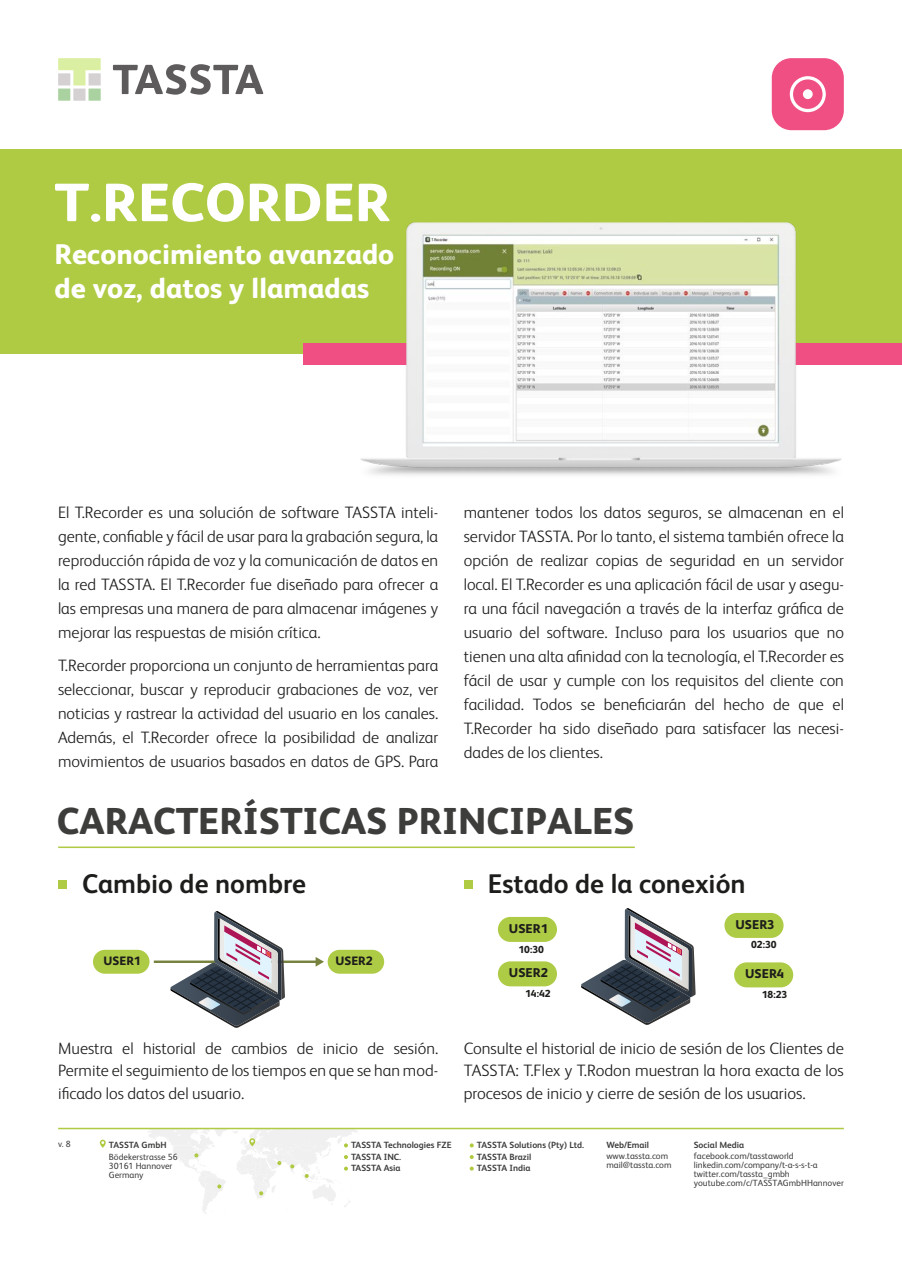
<style>
.page{position:relative;width:902px;height:1272px;background:#fff}
.page>*{position:absolute;margin:0;border:0;box-sizing:border-box;transform-origin:0 0}
.t1{font:800 54px "FS Albert Pro";color:#fff;scale:1.06 1}
.t2{font:800 37.5px "FS Albert Pro";color:#3d3d3c}
.t3{font:800 28.5px/34.2px "FS Albert Pro";color:#fff}
.t4{font:700 27px "FS Albert Pro";color:#1d1d1b}
.t5{font:300 16.5px/24px "FS Albert Pro";color:#1d1d1b;text-align:justify}
.t6{font:800 12.75px "FS Albert Pro";color:#1d1d1b}
.t7{font:800 12.15px "FS Albert Pro";color:#1d1d1b}
.t8{font:800 10.2px "FS Albert Pro";color:#1d1d1b}
.t9{font:9px/9.1px "FS Albert Pro";color:#3d3d3c}
.t10{font:700 9px/11.2px "FS Albert Pro";color:#3d3d3c}
</style>
<div class="page">
<svg style="left:147px;top:1129px;width:211px;height:85px"></svg>
<svg style="left:469px;top:1143px;width:4px;height:4px"></svg>
<svg style="left:469px;top:1166px;width:4px;height:4px"></svg>
<svg style="left:100px;top:1139px;width:6px;height:8px"></svg>
<svg style="left:113px;top:64px;width:150px;height:31px"></svg>
<svg style="left:58px;top:58px;width:43px;height:27px"></svg>
<div style="left:58px;top:73px;width:12px;height:12px;background:#d5d1d2"></div>
<div style="left:58px;top:89px;width:12px;height:12px;background:#aad2a1"></div>
<div style="left:88px;top:73px;width:13px;height:12px;background:#d5d1d2"></div>
<div style="left:88px;top:89px;width:13px;height:12px;background:#aad2a1"></div>
<div style="left:73px;top:89px;width:12px;height:12px;background:#d5d1d2"></div>
<div style="left:0;top:150px;width:901px;height:204px;background:#afcb43"></div>
<hr style="left:58px;top:1127px;width:785px;height:2px;background:#afcb43">
<hr style="left:58px;top:846px;width:576px;height:2px;background:#afcb43">
<div style="left:303px;top:343px;width:598px;height:21px;background:#f04f83"></div>
<div style="left:58px;top:880px;width:9px;height:9px;background:#afcb43"></div>
<hr style="left:154px;top:960px;width:163px;height:2px;background:#76823d">
<svg style="left:315px;top:957px;width:9px;height:9px"></svg>
<div style="left:93px;top:949px;width:56px;height:24px;background:#aecb45;border-radius:12px"></div>
<div style="left:327px;top:949px;width:57px;height:24px;background:#aecb45;border-radius:12px"></div>
<svg style="left:170px;top:911px;width:115px;height:116px"></svg>
<div style="left:463px;top:880px;width:9px;height:9px;background:#afcb43"></div>
<div style="left:498px;top:916px;width:59px;height:25px;background:#aecb45;border-radius:12px"></div>
<div style="left:498px;top:961px;width:59px;height:25px;background:#aecb45;border-radius:12px"></div>
<div style="left:734px;top:962px;width:59px;height:25px;background:#aecb45;border-radius:12px"></div>
<div style="left:724px;top:912px;width:59px;height:25px;background:#aecb45;border-radius:12px"></div>
<svg style="left:581px;top:908px;width:114px;height:116px"></svg>
<div style="left:771px;top:58px;width:72px;height:72px;background:#f04f83;border-radius:20px"></div>
<svg style="left:789px;top:76px;width:36px;height:36px"></svg>
<img style="left:324px;top:222px;width:553px;height:253px">
<h1 class="t1" style="left:54px;top:160px;width:318px">T.RECORDER</h1>
<h3 class="t3" style="left:54px;top:235px;width:341px">Reconocimiento avanzado de voz, datos y llamadas</h3>
<p class="t5" style="left:58px;top:499px;width:382px">El T.Recorder es una solución de software TASSTA inteli&shy;gente, confiable y fácil de usar para la grabación segura, la reproducción rápida de voz y la comunicación de datos en la red TASSTA. El T.Recorder fue diseñado para ofrecer a las empresas una manera de para almacenar imágenes y mejorar las respuestas de misión crítica.</p>
<p class="t5" style="left:58px;top:652px;width:382px">T.Recorder proporciona un conjunto de herramientas para seleccionar, buscar y reproducir grabaciones de voz, ver noticias y rastrear la actividad del usuario en los canales.<br>Además, el T.Recorder ofrece la posibilidad de analizar movimientos de usuarios basados en datos de GPS. Para</p>
<p class="t5" style="left:463px;top:499px;width:381px">mantener todos los datos seguros, se almacenan en el servidor TASSTA. Por lo tanto, el sistema también ofrece la opción de realizar copias de seguridad en un servidor local. El T.Recorder es una aplicación fácil de usar y asegu&shy;ra una fácil navegación a través de la interfaz gráfica de usuario del software. Incluso para los usuarios que no tienen una alta afinidad con la tecnología, el T.Recorder es fácil de usar y cumple con los requisitos del cliente con facilidad. Todos se beneficiarán del hecho de que el T.Recorder ha sido diseñado para satisfacer las necesi&shy;dades de los clientes.</p>
<h2 class="t2" style="left:57px;top:791px;width:579px">CARACTERÍSTICAS PRINCIPALES</h2>
<h3 class="t4" style="left:82px;top:864px;width:225px">Cambio de nombre</h3>
<p class="t7" style="left:104px;top:951px;width:39px">USER1</p>
<p class="t7" style="left:335px;top:951px;width:39px">USER2</p>
<p class="t5" style="left:58px;top:1035px;width:381px;line-height:22.5px">Muestra el historial de cambios de inicio de sesión.<br>Permite el seguimiento de los tiempos en que se han mod&shy;ificado los datos del usuario.</p>
<h3 class="t4" style="left:488px;top:864px;width:259px">Estado de la conexión</h3>
<p class="t6" style="left:509px;top:918px;width:40px">USER1</p>
<p class="t8" style="left:518px;top:941px;width:27px">10:30</p>
<p class="t6" style="left:735px;top:914px;width:40px">USER3</p>
<p class="t8" style="left:751px;top:936px;width:27px">02:30</p>
<p class="t6" style="left:509px;top:962px;width:40px">USER2</p>
<p class="t6" style="left:745px;top:963px;width:40px">USER4</p>
<p class="t8" style="left:525px;top:985px;width:27px">14:42</p>
<p class="t8" style="left:761px;top:986px;width:27px">18:23</p>
<p class="t5" style="left:463px;top:1035px;width:381px;line-height:22.5px">Consulte el historial de inicio de sesión de los Clientes de TASSTA: T.Flex y T.Rodon muestran la hora exacta de los procesos de inicio y cierre de sesión de los usuarios.</p>
<p class="t9" style="left:58px;top:1139px;width:14px">v. 8</p>
<p class="t10" style="left:606px;top:1138px;width:44px">Web/Email</p>
<p class="t9" style="left:606px;top:1150px;width:67px">www.tassta.com mail@tassta.com</p>
<p class="t10" style="left:109px;top:1139px;width:59px">TASSTA GmbH</p>
<p class="t9" style="left:109px;top:1151px;width:70px">Bödekerstrasse 56<br>30161 Hannover<br>Germany</p>
<p class="t10" style="left:351px;top:1139px;width:102px">TASSTA Technologies FZE<br>TASSTA INC.<br>TASSTA Asia</p>
<p class="t10" style="left:476px;top:1139px;width:109px">TASSTA Solutions (Pty) Ltd.<br>TASSTA Brazil<br>TASSTA India</p>
<p class="t10" style="left:693px;top:1138px;width:52px">Social Media</p>
<p class="t9" style="left:693px;top:1150px;width:152px">facebook.com/tasstaworld linkedin.com/company/t-a-s-s-t-a twitter.com/tassta_gmbh youtube.com/c/TASSTAGmbHHannover</p>
</div>
